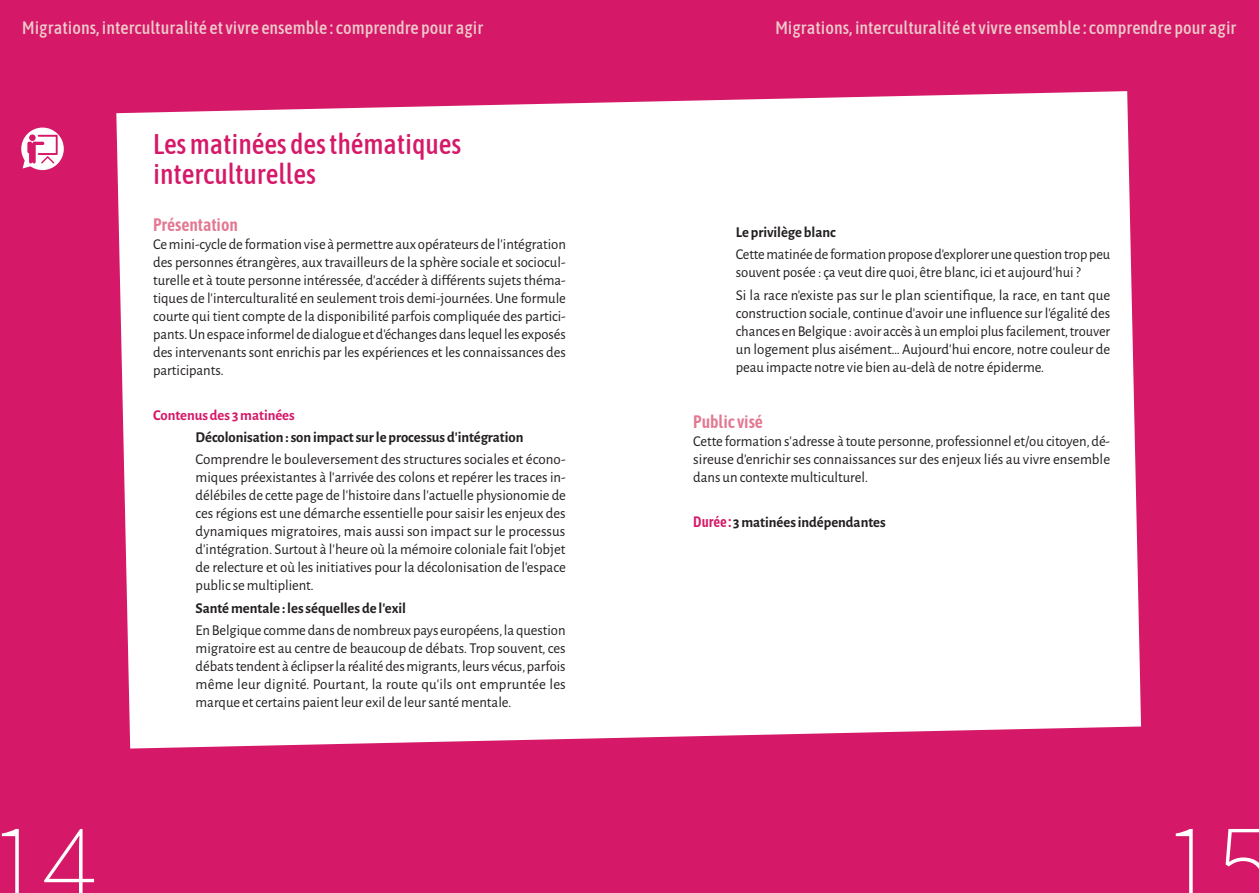
<style>
.page{position:relative;width:1259px;height:893px;background:#fff}
.page>*{position:absolute;margin:0;border:0;box-sizing:border-box;transform-origin:0 0}
.t1{font:200 120px "Source Sans Pro";color:#fff}
.t2{font:500 28.5px/30px "Asap Condensed";letter-spacing:-.005em;color:#d51968}
.t3{font:500 18px "Asap Condensed";color:#eecbcb}
.t4{font:600 18px "Asap Condensed";letter-spacing:-.005em;color:#e27891}
.t5{font:15px/18px "Alegreya Sans";letter-spacing:-.005em;color:#231f20;text-align:justify}
.t6{font:700 15px "Alegreya Sans";letter-spacing:-.005em;color:#231f20}
.t7{font:15px/18px "Alegreya Sans";letter-spacing:-.005em;color:#231f20;scale:.96 1}
.t8{font:700 15px "Alegreya Sans";letter-spacing:-.005em;color:#d51968}
.s1{font-family:"Asap Condensed";font-weight:600;color:#d51968}
</style>
<div class="page">
<div style="left:0;top:0;width:629px;height:893px;background:#d51968"></div>
<div style="left:629px;top:0;width:630px;height:893px;background:#d51968"></div>
<div style="left:116px;top:91px;width:1025px;height:657px;background:#fff"></div>
<svg style="left:21px;top:128px;width:43px;height:42px"></svg>
<p class="t3" style="left:22px;top:16px;width:463px">Migrations, interculturalité et vivre ensemble : comprendre pour agir</p>
<p class="t3" style="left:775px;top:16px;width:463px">Migrations, interculturalité et vivre ensemble : comprendre pour agir</p>
<h2 class="t2" style="left:153px;top:128px;width:310px">Les matinées des thématiques interculturelles</h2>
<p class="t4" style="left:153px;top:213px;width:86px">Présentation</p>
<p class="t5" style="left:153px;top:235px;width:414px">Ce mini-cycle de formation vise à permettre aux opérateurs de l’intégration des personnes étrangères, aux travailleurs de la sphère sociale et sociocul&shy;turelle et à toute personne intéressée, d’accéder à différents sujets théma&shy;tiques de l’interculturalité en seulement trois demi-journées. Une formule courte qui tient compte de la disponibilité parfois compliquée des partici&shy;pants. Un espace informel de dialogue et d’échanges dans lequel les exposés des intervenants sont enrichis par les expériences et les connaissances des participants.</p>
<p class="t8" style="left:153px;top:404px;width:143px">Contenus des 3 matinées</p>
<p class="t6" style="left:196px;top:426px;width:329px">Décolonisation : son impact sur le processus d’intégration</p>
<p class="t5" style="left:196px;top:450px;width:372px">Comprendre le bouleversement des structures sociales et écono&shy;miques préexistantes à l’arrivée des colons et repérer les traces in&shy;délébiles de cette page de l’histoire dans l’actuelle physionomie de ces régions est une démarche essentielle pour saisir les enjeux des dynamiques migratoires, mais aussi son impact sur le processus d’intégration. Surtout à l’heure où la mémoire coloniale fait l’objet de relecture et où les initiatives pour la décolonisation de l’espace public se multiplient.</p>
<p class="t6" style="left:196px;top:597px;width:212px">Santé mentale : les séquelles de l’exil</p>
<p class="t5" style="left:196px;top:620px;width:372px">En Belgique comme dans de nombreux pays européens, la question migratoire est au centre de beaucoup de débats. Trop souvent, ces débats tendent à éclipser la réalité des migrants, leurs vécus, parfois même leur dignité. Pourtant, la route qu’ils ont empruntée les marque et certains paient leur exil de leur santé mentale.</p>
<p class="t6" style="left:736px;top:221px;width:101px">Le privilège blanc</p>
<p class="t7" style="left:736px;top:245px;width:391px">Cette matinée de formation propose d’explorer une question trop peu souvent posée : ça veut dire quoi, être blanc, ici et aujourd’hui ?</p>
<p class="t5" style="left:736px;top:285px;width:376px">Si la race n’existe pas sur le plan scientifique, la race, en tant que construction sociale, continue d’avoir une influence sur l’égalité des chances en Belgique : avoir accès à un emploi plus facilement, trouver un logement plus aisément… Aujourd’hui encore, notre couleur de peau impacte notre vie bien au-delà de notre épiderme.</p>
<p class="t4" style="left:693px;top:410px;width:71px">Public visé</p>
<p class="t5" style="left:693px;top:432px;width:418px">Cette formation s’adresse à toute personne, professionnel et/ou citoyen, dé&shy;sireuse d’enrichir ses connaissances sur des enjeux liés au vivre ensemble dans un contexte multiculturel.</p>
<p class="t6" style="left:693px;top:511px;width:194px"><span class="s1">Durée :</span> 3 matinées indépendantes</p>
<h1 class="t1" style="left:-13px;top:794px;width:112px">14</h1>
<h1 class="t1" style="left:1161px;top:794px;width:112px">15</h1>
</div>
